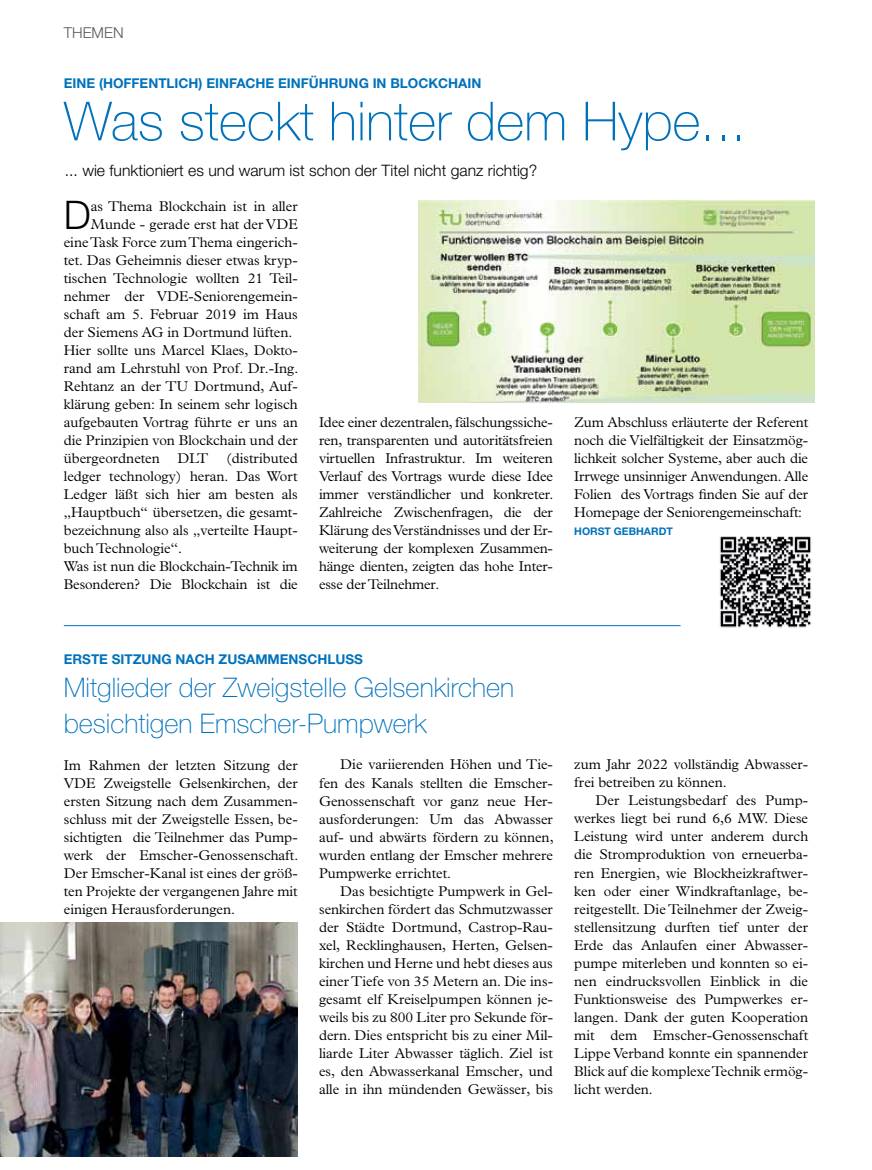
<style>
.page{position:relative;width:872px;height:1170px;background:#fff}
.page>*{position:absolute;margin:0;border:0;box-sizing:border-box;transform-origin:0 0}
.t1{font:100 54px "Helvetica Neue LT Std";color:#0072bc}
.t2{font:300 39.45px "Helvetica Neue LT Std";color:#000}
.t3{font:100 27px/36px "Helvetica Neue LT Std";color:#0072bc}
.t4{font:300 15.75px "Helvetica Neue LT Std";color:#000}
.t5{font:300 15px "Helvetica Neue LT Std";color:#58595b}
.t6{font:300 14.25px/18px "Plantin Std";color:#000;text-align:justify}
.t7{font:700 13.5px "Helvetica Neue LT Std";color:#0072bc}
.t8{font:700 10.5px "Helvetica Neue LT Std";color:#0072bc}
</style>
<div class="page">
<img style="left:0;top:922px;width:298px;height:233px">
<img style="left:419px;top:200px;width:395px;height:202px">
<hr style="left:64px;top:625px;width:616px;height:1px;background:#0072bc">
<img style="left:719px;top:536px;width:93px;height:92px">
<p class="t5" style="left:64px;top:24px;width:30px">Themen</p>
<p class="t7" style="left:64px;top:75px;width:417px">EINE (HOFFENTLICH) EINFACHE EINFÜHRUNG IN BLOCKCHAIN</p>
<h1 class="t1" style="left:64px;top:90px;width:683px">Was steckt hinter dem Hype...</h1>
<p class="t4" style="left:65px;top:160px;width:474px">... wie funktioniert es und warum ist schon der Titel nicht ganz richtig?</p>
<h2 class="t2" style="left:64px;top:191px;width:29px">D</h2>
<p class="t6" style="left:91px;top:197px;width:208px">as Thema Blockchain ist in aller</p>
<p class="t6" style="left:91px;top:215px;width:208px">Munde - gerade erst hat der VDE</p>
<p class="t6" style="left:64px;top:233px;width:235px">eine Task Force zum Thema eingerich-</p>
<p class="t6" style="left:64px;top:251px;width:235px">tet. Das Geheimnis dieser etwas kryp-</p>
<p class="t6" style="left:64px;top:269px;width:235px">tischen Technologie wollten 21 Teil-</p>
<p class="t6" style="left:64px;top:287px;width:235px">nehmer der VDE-Seniorengemein-</p>
<p class="t6" style="left:64px;top:305px;width:235px">schaft am 5. Februar 2019 im Haus</p>
<p class="t6" style="left:64px;top:323px;width:230px">der Siemens AG in Dortmund lüften.</p>
<p class="t6" style="left:64px;top:341px;width:235px">Hier sollte uns Marcel Klaes, Dokto-</p>
<p class="t6" style="left:64px;top:359px;width:236px">rand am Lehrstuhl von Prof. Dr.-Ing.</p>
<p class="t6" style="left:64px;top:377px;width:235px">Rehtanz an der TU Dortmund, Auf-</p>
<p class="t6" style="left:64px;top:395px;width:235px">klärung geben: In seinem sehr logisch</p>
<p class="t6" style="left:64px;top:413px;width:235px">aufgebauten Vortrag führte er uns an</p>
<p class="t6" style="left:64px;top:431px;width:235px">die Prinzipien von Blockchain und der</p>
<p class="t6" style="left:64px;top:449px;width:235px">übergeordneten DLT (distributed</p>
<p class="t6" style="left:64px;top:467px;width:235px">ledger technology) heran. Das Wort</p>
<p class="t6" style="left:64px;top:485px;width:235px">Ledger läßt sich hier am besten als</p>
<p class="t6" style="left:64px;top:503px;width:235px">„Hauptbuch“ übersetzen, die gesamt-</p>
<p class="t6" style="left:64px;top:521px;width:235px">bezeichnung also als „verteilte Haupt-</p>
<p class="t6" style="left:64px;top:539px;width:120px">buch Technologie“.</p>
<p class="t6" style="left:64px;top:557px;width:235px">Was ist nun die Blockchain-Technik im</p>
<p class="t6" style="left:64px;top:575px;width:235px">Besonderen? Die Blockchain ist die</p>
<p class="t6" style="left:319px;top:413px;width:236px">Idee einer dezentralen, fälschungssiche&shy;ren, transparenten und autoritätsfreien virtuellen Infrastruktur. Im weiteren Verlauf des Vortrags wurde diese Idee immer verständlicher und konkreter.<br>Zahlreiche Zwischenfragen, die der Klärung des Verständnisses und der Er&shy;weiterung der komplexen Zusammen&shy;hänge dienten, zeigten das hohe Inter&shy;esse der Teilnehmer.</p>
<p class="t6" style="left:574px;top:413px;width:235px">Zum Abschluss erläuterte der Referent noch die Vielfältigkeit der Einsatzmög&shy;lichkeit solcher Systeme, aber auch die Irrwege unsinniger Anwendungen. Alle Folien des Vortrags finden Sie auf der Homepage der Seniorengemeinschaft:</p>
<p class="t8" style="left:574px;top:525px;width:100px">HORST GEBHARDT</p>
<p class="t7" style="left:64px;top:651px;width:301px">ERSTE SITZUNG NACH ZUSAMM ENSCHLUSS</p>
<h3 class="t3" style="left:64px;top:669px;width:452px">Mitglieder der Zweigstelle Gelsenkirchen besichtigen Emscher-Pumpwerk</h3>
<p class="t6" style="left:64px;top:755px;width:236px">Im Rahmen der letzten Sitzung der VDE Zweigstelle Gelsenkirchen, der ersten Sitzung nach dem Zusammen&shy;schluss mit der Zweigstelle Essen, be&shy;sichtigten die Teilnehmer das Pump&shy;werk der Emscher-Genossenschaft.<br>Der Emscher-Kanal ist eines der größ&shy;ten Projekte der vergangenen Jahre mit einigen Herausforderungen.</p>
<p class="t6" style="left:319px;top:755px;width:236px;text-indent:21px">Die variierenden Höhen und Tie&shy;fen des Kanals stellten die Emscher-Genossenschaft vor ganz neue Her&shy;ausforderungen: Um das Abwasser auf- und abwärts fördern zu können, wurden entlang der Emscher mehrere Pumpwerke errichtet.</p>
<p class="t6" style="left:319px;top:881px;width:235px;text-indent:21px">Das besichtigte Pumpwerk in Gel&shy;senkirchen fördert das Schmutzwasser der Städte Dortmund, Castrop-Rau&shy;xel, Recklinghausen, Herten, Gelsen&shy;kirchen und Herne und hebt dieses aus einer Tiefe von 35 Metern an. Die ins&shy;gesamt elf Kreiselpumpen können je&shy;weils bis zu 800 Liter pro Sekunde för&shy;dern. Dies entspricht bis zu einer Mil&shy;liarde Liter Abwasser täglich. Ziel ist es, den Abwasserkanal Emscher, und alle in ihn mündenden Gewässer, bis</p>
<p class="t6" style="left:574px;top:755px;width:235px">zum Jahr 2022 vollständig Abwasser&shy;frei betreiben zu können.</p>
<p class="t6" style="left:574px;top:791px;width:235px;text-indent:21px">Der Leistungsbedarf des Pump&shy;werkes liegt bei rund 6,6 MW. Diese Leistung wird unter anderem durch die Stromproduktion von erneuerba&shy;ren Energien, wie Blockheizkraftwer&shy;ken oder einer Windkraftanlage, be&shy;reitgestellt. Die Teilnehmer der Zweig&shy;stellensitzung durften tief unter der Erde das Anlaufen einer Abwasser&shy;pumpe miterleben und konnten so ei&shy;nen eindrucksvollen Einblick in die Funktionsweise des Pumpwerkes er&shy;langen. Dank der guten Kooperation mit dem Emscher-Genossenschaft Lippe Verband konnte ein spannender Blick auf die komplexe Technik ermög&shy;licht werden.</p>
</div>
